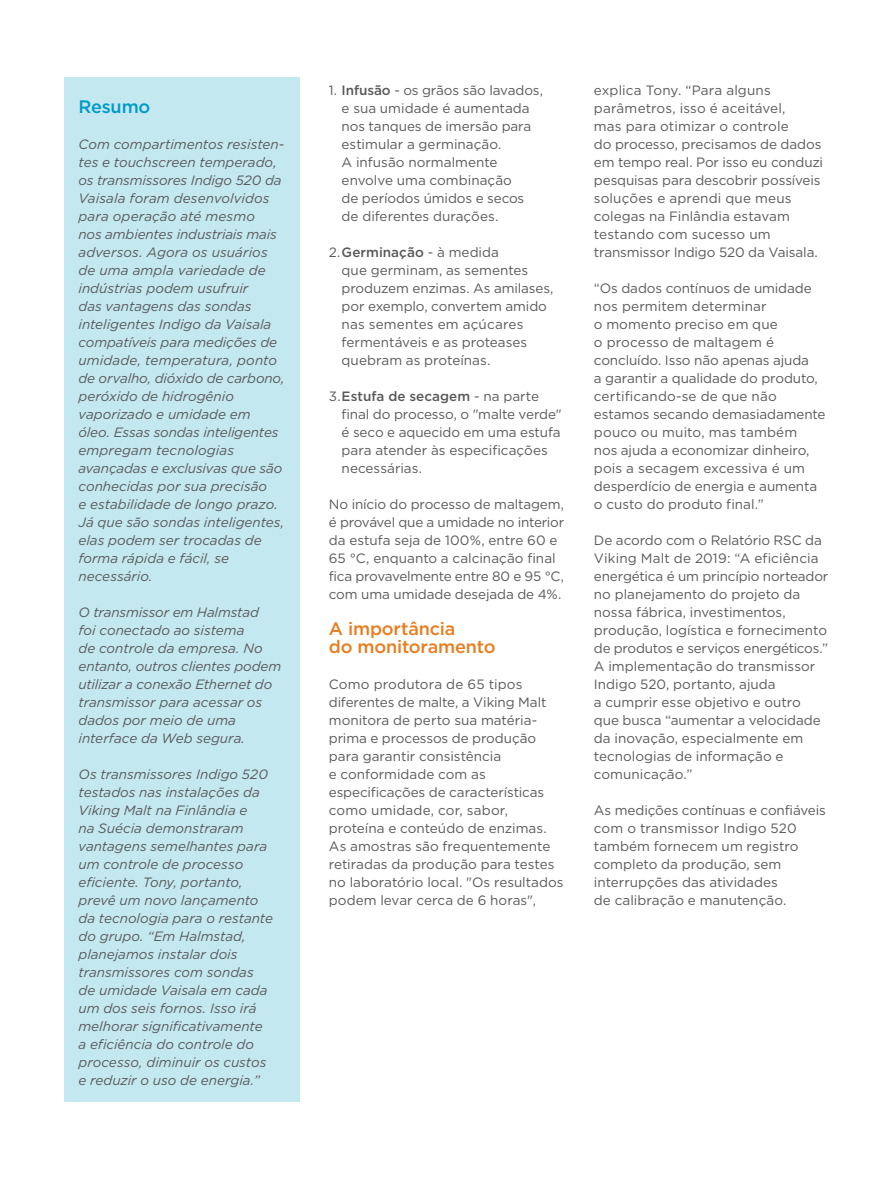
<style>
.page{position:relative;width:893px;height:1191px;background:#fff}
.page>*{position:absolute;margin:0;border:0;box-sizing:border-box;transform-origin:0 0}
.t1{font:500 18px/18px "Gotham";letter-spacing:-.01em;color:#e87d1e}
.t2{font:500 18px "Gotham";letter-spacing:-.01em;color:#009ac7}
.t3{font:13.5px/18px "Gotham";letter-spacing:-.005em;color:#58595b}
.t4{font:italic 13.5px/18px "Gotham";color:#58595b}
.s1{font-weight:500}
</style>
<div class="page">
<div style="left:64px;top:77px;width:235px;height:1024px;background:#c4e8ef"></div>
<h1 class="t2" style="left:78px;top:94px;width:74px">Resumo</h1>
<p class="t4" style="left:78px;top:134px;width:208px">Com compartimentos resisten&shy;tes e touchscreen temperado, os transmissores Indigo 520 da<br>Vaisala foram desenvolvidos para operação até mesmo<br>nos ambientes industriais mais adversos. Agora os usuários de uma ampla variedade de indústrias podem usufruir<br>das vantagens das sondas inteligentes Indigo da Vaisala compatíveis para medições de umidade, temperatura, ponto de orvalho, dióxido de carbono, peróxido de hidrogênio vaporizado e umidade em óleo. Essas sondas inteligentes empregam tecnologias avançadas e exclusivas que são conhecidas por sua precisão<br>e estabilidade de longo prazo.<br>Já que são sondas inteligentes, elas podem ser trocadas de forma rápida e fácil, se necessário.</p>
<p class="t4" style="left:78px;top:602px;width:204px">O transmissor em Halmstad<br>foi conectado ao sistema<br>de controle da empresa. No entanto, outros clientes podem utilizar a conexão Ethernet do transmissor para acessar os dados por meio de uma interface da Web segura.</p>
<p class="t4" style="left:78px;top:764px;width:196px">Os transmissores Indigo 520 testados nas instalações da<br>Viking Malt na Finlândia e<br>na Suécia demonstraram vantagens semelhantes para um controle de processo eficiente. Tony, portanto, prevê um novo lançamento da tecnologia para o restante do grupo. “Em Halmstad, planejamos instalar dois transmissores com sondas de umidade Vaisala em cada um dos seis fornos. Isso irá melhorar significativamente a eficiência do controle do processo, diminuir os custos e reduzir o uso de energia.”</p>
<p class="t3" style="left:342px;top:80px;width:203px;text-indent:-13px">1. <span class="s1">Infusão</span> - os grãos são lavados, e sua umidade é aumentada nos tanques de imersão para estimular a germinação.<br>A infusão normalmente envolve uma combinação<br>de períodos úmidos e secos de diferentes durações.</p>
<p class="t3" style="left:342px;top:242px;width:213px;text-indent:-13px">2.<span class="s1">Germinação</span> - à medida<br>que germinam, as sementes produzem enzimas. As amilases, por exemplo, convertem amido nas sementes em açúcares fermentáveis e as proteases quebram as proteínas.</p>
<p class="t3" style="left:342px;top:386px;width:222px;text-indent:-13px">3.<span class="s1">Estufa de secagem</span> - na parte final do processo, o "malte verde" é seco e aquecido em uma estufa para atender às especificações necessárias.</p>
<p class="t3" style="left:329px;top:494px;width:237px">No início do processo de maltagem, é provável que a umidade no interior da estufa seja de 100%, entre 60 e 65 °C, enquanto a calcinação final fica provavelmente entre 80 e 95 °C, com uma umidade desejada de 4%.</p>
<h1 class="t1" style="left:329px;top:619px;width:168px">A importância<br>do monitoramento</h1>
<p class="t3" style="left:329px;top:674px;width:236px">Como produtora de 65 tipos diferentes de malte, a Viking Malt monitora de perto sua matéria&shy;prima e processos de produção para garantir consistência<br>e conformidade com as especificações de características como umidade, cor, sabor, proteína e conteúdo de enzimas.<br>As amostras são frequentemente retiradas da produção para testes no laboratório local. "Os resultados podem levar cerca de 6 horas",</p>
<p class="t3" style="left:594px;top:80px;width:231px">explica Tony. “Para alguns parâmetros, isso é aceitável,<br>mas para otimizar o controle<br>do processo, precisamos de dados em tempo real. Por isso eu conduzi pesquisas para descobrir possíveis soluções e aprendi que meus colegas na Finlândia estavam testando com sucesso um transmissor Indigo 520 da Vaisala.</p>
<p class="t3" style="left:594px;top:278px;width:233px">“Os dados contínuos de umidade nos permitem determinar<br>o momento preciso em que<br>o processo de maltagem é concluído. Isso não apenas ajuda<br>a garantir a qualidade do produto, certificando-se de que não estamos secando demasiadamente pouco ou muito, mas também<br>nos ajuda a economizar dinheiro, pois a secagem excessiva é um desperdício de energia e aumenta o custo do produto final.”</p>
<p class="t3" style="left:594px;top:530px;width:236px">De acordo com o Relatório RSC da<br>Viking Malt de 2019: “A eficiência energética é um princípio norteador no planejamento do projeto da nossa fábrica, investimentos, produção, logística e fornecimento de produtos e serviços energéticos.”<br>A implementação do transmissor<br>Indigo 520, portanto, ajuda<br>a cumprir esse objetivo e outro que busca “aumentar a velocidade da inovação, especialmente em tecnologias de informação e comunicação.”</p>
<p class="t3" style="left:594px;top:800px;width:233px">As medições contínuas e confiáveis com o transmissor Indigo 520 também fornecem um registro completo da produção, sem interrupções das atividades<br>de calibração e manutenção.</p>
</div>
